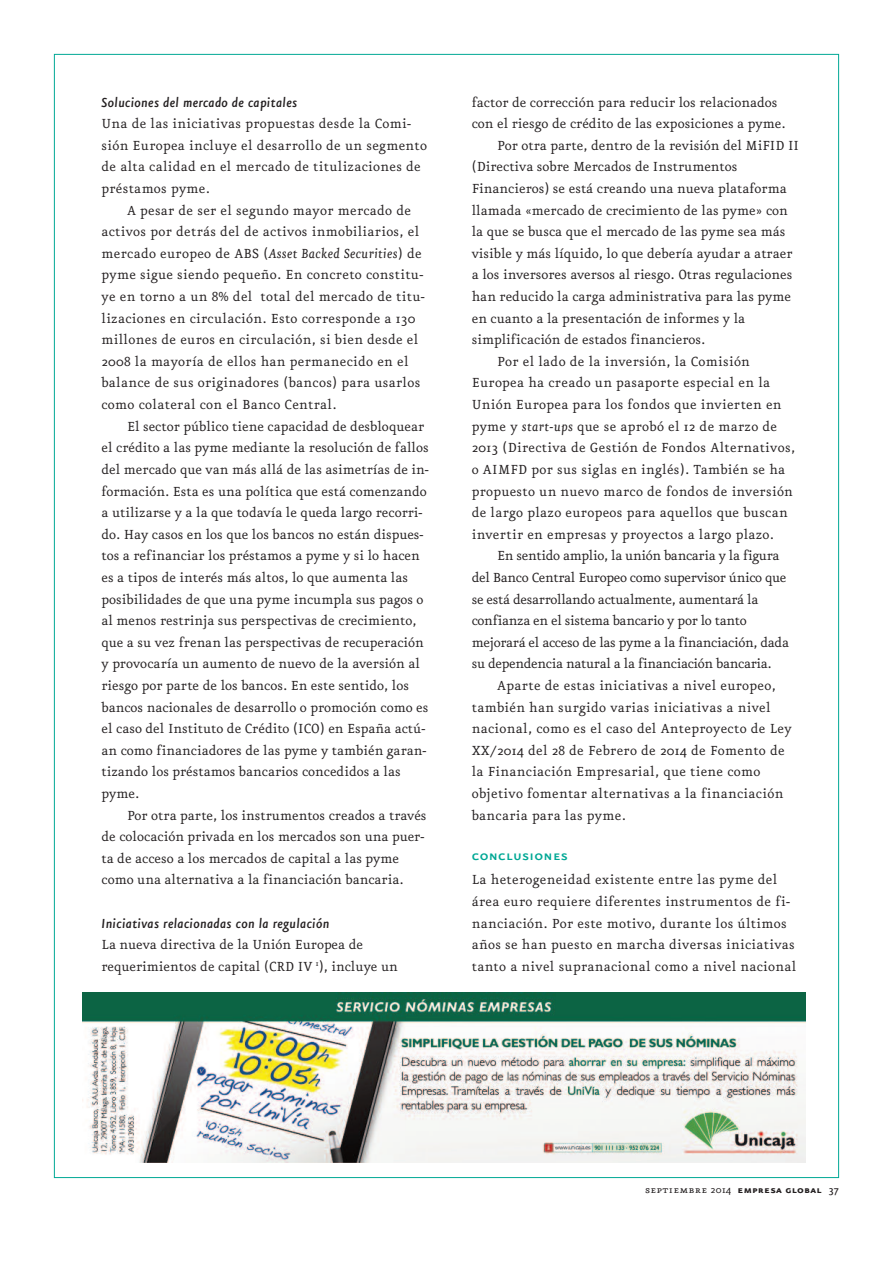
<style>
.page{position:relative;width:893px;height:1263px;background:#fff}
.page>*{position:absolute;margin:0;border:0;box-sizing:border-box;transform-origin:0 0}
.t1{font:16.5px "Eureka Sans Medium Caps";letter-spacing:.02em;color:#00a895}
.t2{font:15.75px/21.6px "Eureka";color:#231f20}
.t3{font:15.75px/21.6px "Eureka";letter-spacing:.02em;color:#231f20}
.t4{font:15.75px "Eureka";letter-spacing:-.02em;color:#231f20}
.t5{font:italic 500 15.75px "Eureka Sans";letter-spacing:.02em;color:#231f20}
.t6{font:12px "Eureka Sans Bold Caps";letter-spacing:.025em;color:#231f20}
.s1{font-style:italic}
.s2{font-family:"Eureka Small Caps"}
.s3{font-family:"Eureka"}
.s4{font-family:"Eureka";font-weight:500}
</style>
<div class="page">
<div style="left:82px;top:991px;width:728px;height:174px;background:linear-gradient(to right,#fff,#fff)"></div>
<img style="left:82px;top:993px;width:723px;height:170px">
<p class="t5" style="left:101px;top:92px;width:197px">Soluciones del mercado de capitales</p>
<p class="t3" style="left:101px;top:114px;width:327px">Una de las iniciativas propuestas desde la Comi&shy;sión Europea incluye el desarrollo de un segmento de alta calidad en el mercado de titulizaciones de préstamos pyme.</p>
<p class="t3" style="left:101px;top:200px;width:325px;text-indent:26px">A pesar de ser el segundo mayor mercado de activos por detrás del de activos inmobiliarios, el mercado europeo de ABS (<span class="s1">Asset Backed Securities</span>) de pyme sigue siendo pequeño. En concreto constitu&shy;ye en torno a un 8% del total del mercado de titu&shy;lizaciones en circulación. Esto corresponde a 130 millones de euros en circulación, si bien desde el 2008 la mayoría de ellos han permanecido en el balance de sus originadores (bancos) para usarlos como colateral con el Banco Central.</p>
<p class="t2" style="left:101px;top:416px;width:329px;text-indent:26px">El sector público tiene capacidad de desbloquear el crédito a las pyme mediante la resolución de fallos del mercado que van más allá de las asimetrías de in&shy;formación. Esta es una política que está comenzando a utilizarse y a la que todavía le queda largo recorri&shy;do. Hay casos en los que los bancos no están dispues&shy;tos a refinanciar los préstamos a pyme y si lo hacen es a tipos de interés más altos, lo que aumenta las posibilidades de que una pyme incumpla sus pagos o al menos restrinja sus perspectivas de crecimiento, que a su vez frenan las perspectivas de recuperación y provocaría un aumento de nuevo de la aversión al riesgo por parte de los bancos. En este sentido, los bancos nacionales de desarrollo o promoción como es el caso del Instituto de Crédito (ICO) en España actú&shy;an como financiadores de las pyme y también garan&shy;tizando los préstamos bancarios concedidos a las pyme.</p>
<p class="t2" style="left:101px;top:805px;width:327px;text-indent:26px">Por otra parte, los instrumentos creados a través de colocación privada en los mercados son una puer&shy;ta de acceso a los mercados de capital a las pyme como una alternativa a la financiación bancaria.</p>
<p class="t5" style="left:101px;top:913px;width:229px">Iniciativas relacionadas con la regulación</p>
<p class="t2" style="left:101px;top:934px;width:298px">La nueva directiva de la Unión Europea de requerimientos de capital (CRD IV <sup>1</sup>), incluye un</p>
<p class="t2" style="left:472px;top:92px;width:307px">factor de corrección para reducir los relacionados</p>
<p class="t2" style="left:472px;top:114px;width:315px">con el riesgo de crédito de las exposiciones a pyme.</p>
<p class="t2" style="left:497px;top:135px;width:303px">Por otra parte, dentro de la revisión del MiFID II</p>
<p class="t2" style="left:472px;top:157px;width:267px">(Directiva sobre Mercados de Instrumentos</p>
<p class="t2" style="left:472px;top:178px;width:316px">Financieros) se está creando una nueva plataforma</p>
<p class="t2" style="left:472px;top:200px;width:318px">llamada «mercado de crecimiento de las pyme» con</p>
<p class="t2" style="left:472px;top:222px;width:315px">la que se busca que el mercado de las pyme sea más</p>
<p class="t2" style="left:472px;top:243px;width:322px">visible y más líquido, lo que debería ayudar a atraer</p>
<p class="t2" style="left:472px;top:265px;width:322px">a los inversores aversos al riesgo. Otras regulaciones</p>
<p class="t2" style="left:472px;top:286px;width:321px">han reducido la carga administrativa para las pyme</p>
<p class="t2" style="left:472px;top:308px;width:275px">en cuanto a la presentación de informes y la</p>
<p class="t2" style="left:472px;top:330px;width:235px">simplificación de estados financieros.</p>
<p class="t3" style="left:497px;top:351px;width:254px">Por el lado de la inversión, la Comisión</p>
<p class="t3" style="left:472px;top:373px;width:300px">Europea ha creado un pasaporte especial en la</p>
<p class="t3" style="left:472px;top:394px;width:311px">Unión Europea para los fondos que invierten en</p>
<p class="t3" style="left:472px;top:416px;width:307px">pyme y <span class="s1">start-ups</span> que se aprobó el 12 de marzo de</p>
<p class="t3" style="left:472px;top:438px;width:325px">2013 (Directiva de Gestión de Fondos Alternativos,</p>
<p class="t3" style="left:472px;top:459px;width:315px">o AIMFD por sus siglas en inglés). También se ha</p>
<p class="t3" style="left:472px;top:481px;width:323px">propuesto un nuevo marco de fondos de inversión</p>
<p class="t3" style="left:472px;top:502px;width:317px">de largo plazo europeos para aquellos que buscan</p>
<p class="t3" style="left:472px;top:524px;width:304px">invertir en empresas y proyectos a largo plazo.</p>
<p class="t4" style="left:497px;top:548px;width:284px">En sentido amplio, la unión bancaria y la figura</p>
<p class="t4" style="left:472px;top:570px;width:316px">del Banco Central Europeo como supervisor único que</p>
<p class="t4" style="left:472px;top:591px;width:288px">se está desarrollando actualmente, aumentará la</p>
<p class="t4" style="left:472px;top:613px;width:276px">confianza en el sistema bancario y por lo tanto</p>
<p class="t4" style="left:472px;top:635px;width:319px">mejorará el acceso de las pyme a la financiación, dada</p>
<p class="t4" style="left:472px;top:656px;width:301px">su dependencia natural a la financiación bancaria.</p>
<p class="t3" style="left:497px;top:675px;width:280px">Aparte de estas iniciativas a nivel europeo,</p>
<p class="t3" style="left:472px;top:697px;width:300px">también han surgido varias iniciativas a nivel</p>
<p class="t3" style="left:472px;top:718px;width:321px">nacional, como es el caso del Anteproyecto de Ley</p>
<p class="t3" style="left:472px;top:740px;width:314px">XX/2014 del 28 de Febrero de 2014 de Fomento de</p>
<p class="t3" style="left:472px;top:762px;width:290px">la Financiación Empresarial, que tiene como</p>
<p class="t3" style="left:472px;top:783px;width:313px">objetivo fomentar alternativas a la financiación</p>
<p class="t3" style="left:472px;top:805px;width:156px">bancaria para las pyme.</p>
<p class="t1" style="left:472px;top:844px;width:98px">conclusiones</p>
<p class="t3" style="left:472px;top:870px;width:326px">La heterogeneidad existente entre las pyme del área euro requiere diferentes instrumentos de fi&shy;nanciación. Por este motivo, durante los últimos años se han puesto en marcha diversas iniciativas tanto a nivel supranacional como a nivel nacional</p>
<p class="t6" style="left:645px;top:1184px;width:195px"><span class="s2">septiembre</span> <span class="s3">2014</span> empresa global <span class="s4">37</span></p>
</div>
